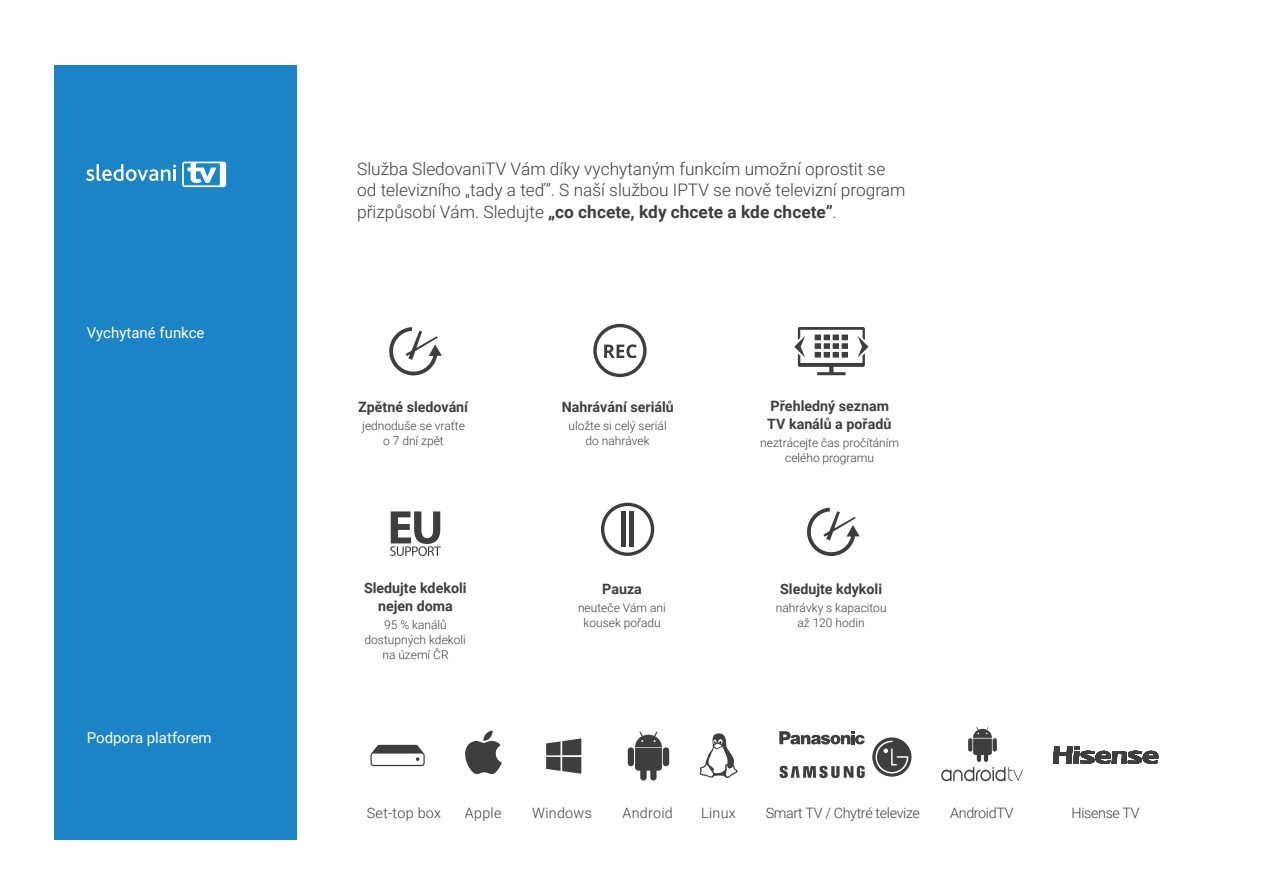
<style>
.page{position:relative;width:1263px;height:893px;background:#fff}
.page>*{position:absolute;margin:0;border:0;box-sizing:border-box;transform-origin:0 0}
.t1{font:300 17.25px/21.6px "Roboto";color:#3e3e3f}
.t2{font:15px "Roboto";color:#fff}
.t3{font:300 14.4px "Roboto";letter-spacing:-.015em;color:#3e3e3f}
.t4{font:300 14.4px "Roboto";letter-spacing:.02em;color:#3e3e3f}
.t5{font:700 14.25px/18px "Roboto";color:#3e3e3f}
.t6{font:300 12px/15px "Roboto";color:#3e3e3f;text-align:center}
.s1{font-weight:700}
</style>
<div class="page">
<div style="left:54px;top:65px;width:242px;height:775px;background:#1b84c6"></div>
<svg style="left:389px;top:327px;width:53px;height:48px"></svg>
<svg style="left:807px;top:508px;width:53px;height:48px"></svg>
<svg style="left:593px;top:324px;width:54px;height:53px"></svg>
<svg style="left:794px;top:327px;width:74px;height:48px"></svg>
<svg style="left:601px;top:503px;width:53px;height:53px"></svg>
<hr style="left:621px;top:512px;width:4px;height:35px;background:#3e3e3f">
<hr style="left:629px;top:512px;width:4px;height:35px;background:#3e3e3f">
<svg style="left:941px;top:727px;width:82px;height:54px"></svg>
<svg style="left:872px;top:737px;width:39px;height:40px"></svg>
<svg style="left:700px;top:733px;width:38px;height:45px"></svg>
<div style="left:663px;top:747px;width:6px;height:19px;background:#3e3e3f;border-radius:3px"></div>
<div style="left:628px;top:747px;width:6px;height:19px;background:#3e3e3f;border-radius:3px"></div>
<svg style="left:635px;top:732px;width:27px;height:48px"></svg>
<svg style="left:370px;top:745px;width:55px;height:21px"></svg>
<svg style="left:465px;top:731px;width:37px;height:43px"></svg>
<svg style="left:546px;top:738px;width:35px;height:36px"></svg>
<svg style="left:779px;top:731px;width:86px;height:13px"></svg>
<svg style="left:779px;top:766px;width:86px;height:12px"></svg>
<svg style="left:390px;top:511px;width:51px;height:45px"></svg>
<svg style="left:1053px;top:746px;width:105px;height:18px"></svg>
<svg style="left:86px;top:164px;width:90px;height:17px"></svg>
<svg style="left:182px;top:162px;width:44px;height:25px"></svg>
<p class="t2" style="left:87px;top:322px;width:119px">Vychytané funkce</p>
<p class="t2" style="left:87px;top:727px;width:126px">Podpora platforem</p>
<h1 class="t1" style="left:357px;top:157px;width:550px">Služba SledovaniTV Vám díky vychytaným funkcím umožní oprostit se od televizního „tady a teď”. S naší službou IPTV se nově televizní program přizpůsobí Vám. Sledujte <span class="s1">„co chcete, kdy chcete a kde chcete”</span>.</h1>
<p class="t5" style="left:358px;top:397px;width:111px">Zpětné sledování</p>
<p class="t6" style="left:362px;top:418px;width:104px">jednoduše se vraťte o 7 dní zpět</p>
<p class="t5" style="left:364px;top:579px;width:104px;text-align:center">Sledujte kdekoli nejen doma</p>
<p class="t6" style="left:365px;top:617px;width:103px">95 % kanálů dostupných kdekoli na území ČR</p>
<p class="t5" style="left:562px;top:397px;width:114px">Nahrávání seriálů</p>
<p class="t6" style="left:568px;top:418px;width:100px">uložte si celý seriál do nahrávek</p>
<p class="t5" style="left:602px;top:579px;width:41px">Pauza</p>
<p class="t6" style="left:578px;top:600px;width:89px">neuteče Vám ani kousek pořadu</p>
<p class="t5" style="left:767px;top:396px;width:126px">Přehledný seznam<br>TV kanálů a pořadů</p>
<p class="t6" style="left:760px;top:435px;width:140px">neztrácejte čas pročítáním celého programu</p>
<p class="t5" style="left:780px;top:579px;width:104px">Sledujte kdykoli</p>
<p class="t6" style="left:776px;top:600px;width:112px">nahrávky s kapacitou až 120 hodin</p>
<p class="t4" style="left:367px;top:802px;width:76px">Set-top box</p>
<p class="t3" style="left:465px;top:802px;width:38px">Apple</p>
<p class="t4" style="left:532px;top:802px;width:61px">Windows</p>
<p class="t4" style="left:622px;top:802px;width:52px">Android</p>
<p class="t3" style="left:701px;top:802px;width:36px">Linux</p>
<p class="t3" style="left:766px;top:802px;width:156px">Smart TV / Chytré televize</p>
<p class="t3" style="left:950px;top:802px;width:65px">AndroidTV</p>
<p class="t3" style="left:1071px;top:802px;width:70px">Hisense TV</p>
</div>
